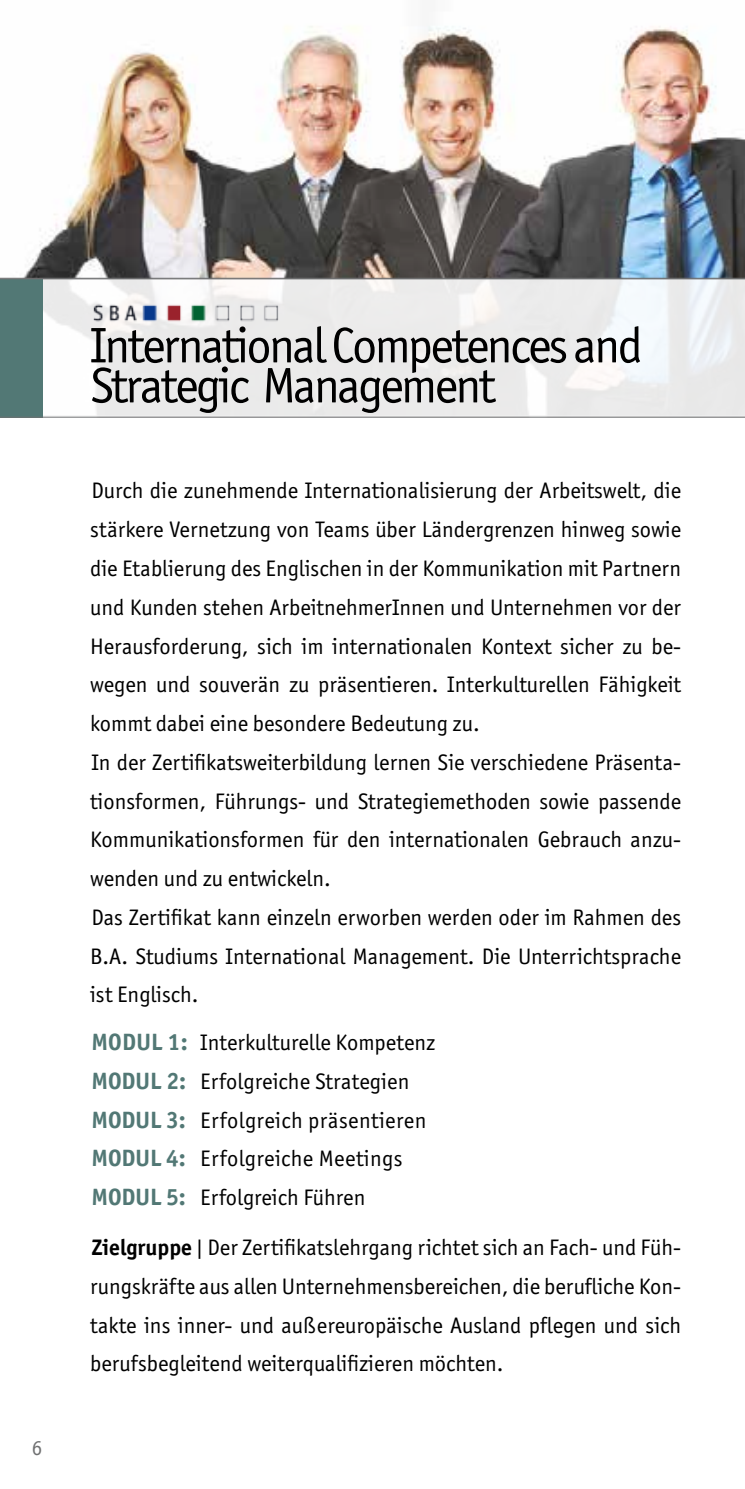
<style>
.page{position:relative;width:745px;height:1489px;background:#fff}
.page>*{position:absolute;margin:0;border:0;box-sizing:border-box;transform-origin:0 0}
.t1{font:50px/40px "Officina Sans ITC Std";letter-spacing:-.05em;color:#000}
.t2{font:22.5px/38.8px "Officina Sans ITC Std";color:#000}
.t3{font:21.25px "Officina Sans ITC Std";color:#707172}
.s1{font-weight:700;font-size:23.75px;color:#527875}
.s2{font-weight:700}
</style>
<div class="page">
<img style="left:0;top:25px;width:744px;height:253px">
<svg style="left:43px;top:279px;width:701px;height:138px;fill:#ebebea"></svg>
<div style="left:0;top:279px;width:43px;height:138px;background:#527875"></div>
<hr style="left:0;top:278px;width:744px;height:1px;background:#707172">
<hr style="left:0;top:417px;width:744px;height:1px;background:#707172">
<img style="left:91px;top:303px;width:188px;height:20px">
<p class="t3" style="left:32px;top:1435px;width:12px">6</p>
<h1 class="t1" style="left:90px;top:325px;width:553px">International Competences and<br>Strategic Management</h1>
<p class="t2" style="left:90px;top:471px;width:592px">Durch die zunehmende Internationalisierung der Arbeitswelt, die stärkere Vernetzung von Teams über Ländergrenzen hinweg sowie die Etablierung des Englischen in der Kommunikation mit Partnern und Kunden stehen ArbeitnehmerInnen und U nternehmen vor der Herausforderung, sich im internationalen Kontext sicher zu be&shy;wegen und souverän zu präsentieren. Interkulturellen Fähigkeit kommt dabei eine besondere Bedeutung zu.<br>In der Zertifikatsweiterbildung lernen Sie verschiedene Präsenta&shy;tionsformen, Führungs- und Strategiemethoden sowie passende Kommunikationsformen für den internationalen Gebrauch anzu&shy;wenden und zu entwickeln.<br>Das Zertifikat kann einzeln erworben werden oder im Rahmen des B.A. Studiums International Management. Die Unterrichtsprache ist Englisch.</p>
<p class="t2" style="left:91px;top:1022px;width:345px"><span class="s1">MODUL 1:</span> Interkulturelle Kompetenz <span class="s1">MODUL 2:</span> Erfolgreiche Strategien <span class="s1">MODUL 3:</span> Erfolgreich präsentieren <span class="s1">MODUL 4:</span> Erfolgreiche Meetings <span class="s1">MODUL 5:</span> Erfolgreich Führen</p>
<p class="t2" style="left:90px;top:1227px;width:592px;text-align:justify"><span class="s2">Zielgruppe</span> | Der Zertifikatslehrgang richtet sich an Fach- und Füh&shy;rungskräfte aus allen Unternehmensbereichen, die berufliche Kon&shy;takte ins inner- und außereuropäische Ausland pflegen und sich berufsbegleitend weiterqualifizieren möchten.</p>
</div>
